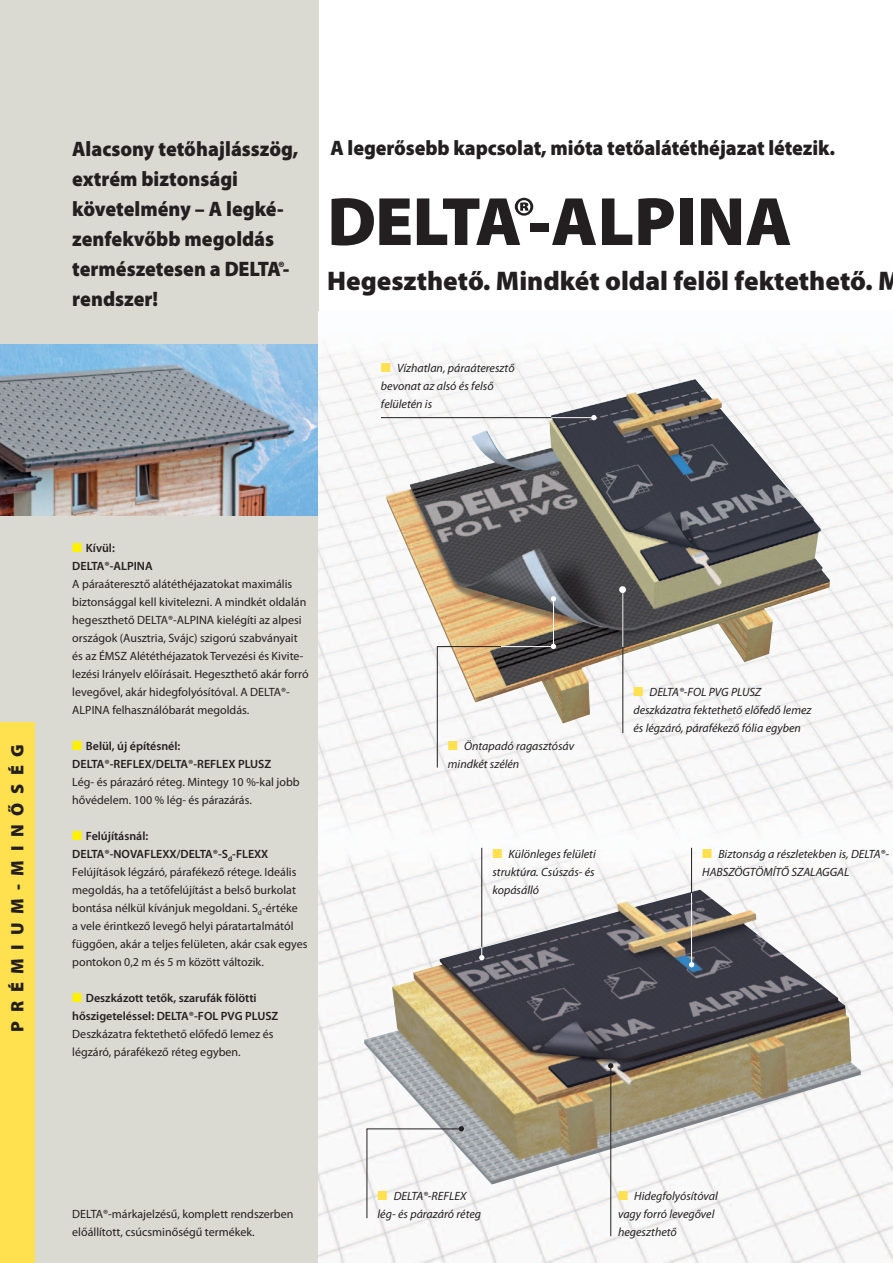
<style>
.page{position:relative;width:893px;height:1263px;background:#fff}
.page>*{position:absolute;margin:0;border:0;box-sizing:border-box;transform-origin:0 0}
.Bau_Head_46_20_BL{font:900 69px "Delta Myriad Pro";letter-spacing:-.035em;color:#231f20}
.Bau_Subhead_26_36_BL{font:900 27px "Myriad Pro Doerken";color:#231f20}
.Subhead_14_20_BL{font:900 21px/30px "Myriad Pro Doerken";color:#231f20;scale:.95 1}
.Bau_Subhead_14_20_BL{font:900 21px "Myriad Pro Doerken";letter-spacing:-.005em;color:#231f20;scale:.95 1}
.Bau_Kasten_12_14_4_B{font:900 18px "Myriad Pro Doerken";letter-spacing:.48em;color:#231f20}
.Fliess_8_12_Aufzgelb{font:12px/18px "Myriad Pro Doerken";color:#231f20}
.Bau_Bildtext_8_12_I{font:italic 12px/18px "Myriad Pro Doerken";color:#231f20}
.Fliess_8_12_Aufzgelb-2{font:600 12px/18px "Myriad Pro Doerken";color:#231f20}
.Fliess_8_12_Abn_GR{font:12px/18px "Myriad Pro Doerken";color:#231f20}
.s1{font-family:"Delta Myriad Pro"}
.s2{font-family:"Myriad Pro Doerken"}
.s3{font-weight:600;font-style:normal;color:#ffe04e}
.s4{font-weight:600;color:#fff101}
.s5{font-weight:600}
.s6{color:#fff101}
.s7{font-weight:400}
</style>
<div class="page">
<div style="left:0;top:0;width:319px;height:1263px;background:#dad9d2"></div>
<img style="left:0;top:344px;width:319px;height:172px">
<div style="left:0;top:723px;width:34px;height:540px;background:#ffe04e"></div>
<img style="left:319px;top:344px;width:574px;height:919px">
<img style="left:386px;top:379px;width:444px;height:344px">
<img style="left:364px;top:890px;width:497px;height:294px">
<hr style="left:437px;top:647px;width:1px;height:120px;background:#231f20">
<hr style="left:437px;top:646px;width:64px;height:1px;background:#231f20">
<svg style="left:551px;top:644px;width:5px;height:5px"></svg>
<svg style="left:366px;top:1126px;width:98px;height:93px"></svg>
<hr style="left:622px;top:590px;width:1px;height:143px;background:#231f20">
<div style="left:619px;top:586px;width:7px;height:7px;border:2px solid #fff;border-radius:50%"></div>
<hr style="left:501px;top:646px;width:53px;height:1px;background:#fff">
<hr style="left:553px;top:601px;width:1px;height:45px;background:#fff">
<svg style="left:551px;top:596px;width:5px;height:5px"></svg>
<hr style="left:622px;top:590px;width:1px;height:57px;background:#fff">
<hr style="left:691px;top:848px;width:1px;height:90px;background:#231f20">
<svg style="left:689px;top:962px;width:5px;height:5px"></svg>
<hr style="left:691px;top:893px;width:1px;height:72px;background:#fff">
<hr style="left:481px;top:848px;width:1px;height:100px;background:#231f20">
<svg style="left:479px;top:947px;width:5px;height:13px"></svg>
<hr style="left:610px;top:1066px;width:1px;height:170px;background:#231f20">
<svg style="left:608px;top:1063px;width:5px;height:5px"></svg>
<hr style="left:381px;top:417px;width:213px;height:1px;background:#231f20">
<hr style="left:551px;top:417px;width:43px;height:1px;background:#fff">
<svg style="left:591px;top:415px;width:5px;height:5px"></svg>
<p class="Subhead_14_20_BL" style="left:72px;top:133px;width:240px">Alacsony tetőhajlásszög,</p>
<p class="Bau_Subhead_14_20_BL" style="left:330px;top:134px;width:533px">A legerősebb kapcsolat, mióta tetőalátéthéjazat létezik.</p>
<p class="Subhead_14_20_BL" style="left:72px;top:163px;width:230px">extrém biztonsági követelmény – A legké&shy;zenfekvőbb megoldás természetesen a <span class="s1">DELTA®- r</span>endszer!</p>
<p class="Bau_Head_46_20_BL" style="left:327px;top:176px;width:466px">DELTA®-<span class="s2">ALPINA</span></p>
<p class="Bau_Subhead_26_36_BL" style="left:327px;top:263px;width:576px">Hegeszthető. Mindkét oldal felöl fektethető. M</p>
<p class="Bau_Bildtext_8_12_I" style="left:381px;top:359px;width:135px"><span class="s3">■</span> Vízhatlan, páraáteresztő bevonat az alsó és felső felületén is</p>
<p class="Fliess_8_12_Aufzgelb" style="left:72px;top:539px;width:238px"><span class="s4">■</span> <span class="s5">Kívül:<br>DELTA®-ALPINA<br></span>A páraáteresztő alátéthéjazatokat maximális biztonsággal kell kivitelezni. A mindkét oldalán hegeszthető DELTA®-ALPINA kielégíti az alpesi országok (Ausztria, Svájc) szigorú szabványait és az ÉMSZ Alététhéjazatok Tervezési és Kivite&shy;lezési Irányelv előírásait. Hegeszthető akár forró levegővel, akár hidegfolyósítóval. A DELTA®- ALPINA felhasználóbarát megoldás.</p>
<p class="Fliess_8_12_Aufzgelb" style="left:72px;top:737px;width:229px"><span class="s4">■</span> <span class="s5">Belül, új építésnél:<br>DELTA®-REFLEX/DELTA®-REFLEX PLUSZ<br></span>Lég- és párazáró réteg. Mintegy 10 %-kal jobb hővédelem. 100 % lég- és párazárás.</p>
<p class="Fliess_8_12_Aufzgelb" style="left:72px;top:827px;width:237px"><span class="s4">■</span> <span class="s5">Felújításnál:<br>DELTA®-NOVAFLEXX/DELTA®-S</span><sub>d</sub><span class="s5">-FLEXX </span>Felújítások légzáró, párafékező rétege. Ideális megoldás, ha a tetőfelújítást a belső burkolat bontása nélkül kívánjuk megoldani. S<sub>d</sub>-értéke<br>a vele érintkező levegő helyi páratartalmától függően, akár a teljes felületen, akár csak egyes pontokon 0,2 m és 5 m között változik.</p>
<p class="Fliess_8_12_Aufzgelb-2" style="left:72px;top:988px;width:208px"><span class="s6">■</span> Deszkázott tetők, szarufák fölötti hőszigeteléssel: DELTA®-FOL PVG PLUSZ <span class="s7">Deszkázatra fektethető előfedő lemez és légzáró, párafékező réteg egyben.</span></p>
<p class="Bau_Bildtext_8_12_I" style="left:633px;top:683px;width:180px"><span class="s3">■</span> DELTA®-FOL PVG PLUSZ deszkázatra fektethető előfedő lemez és légzáró, párafékező fólia egyben</p>
<p class="Bau_Kasten_12_14_4_B" style="left:5px;top:1031px;width:289px;rotate:-90deg">PRÉMIUM-MINŐSÉG</p>
<p class="Bau_Bildtext_8_12_I" style="left:448px;top:737px;width:128px"><span class="s3">■</span> Öntapadó ragasztósáv mindkét szélén</p>
<p class="Bau_Bildtext_8_12_I" style="left:492px;top:845px;width:105px;text-align:justify"><span class="s3">■</span> Különleges felületi struktúra. Csúszás- és kopásálló</p>
<p class="Bau_Bildtext_8_12_I" style="left:702px;top:845px;width:188px"><span class="s3">■</span> Biztonság a részletekben is, DELTA®-<br>HABSZÖGTÖMÍTŐ SZALAGGAL</p>
<p class="Fliess_8_12_Abn_GR" style="left:72px;top:1205px;width:223px">DELTA®-márkajelzésű, komplett rendszerben előállított, csúcsminőségű termékek.</p>
<p class="Bau_Bildtext_8_12_I" style="left:377px;top:1187px;width:105px"><span class="s3">■</span> DELTA®-REFLEX lég- és párazáró réteg</p>
<p class="Bau_Bildtext_8_12_I" style="left:618px;top:1187px;width:101px"><span class="s3">■</span> Hidegfolyósítóval vagy forró levegővel hegeszthető</p>
</div>
